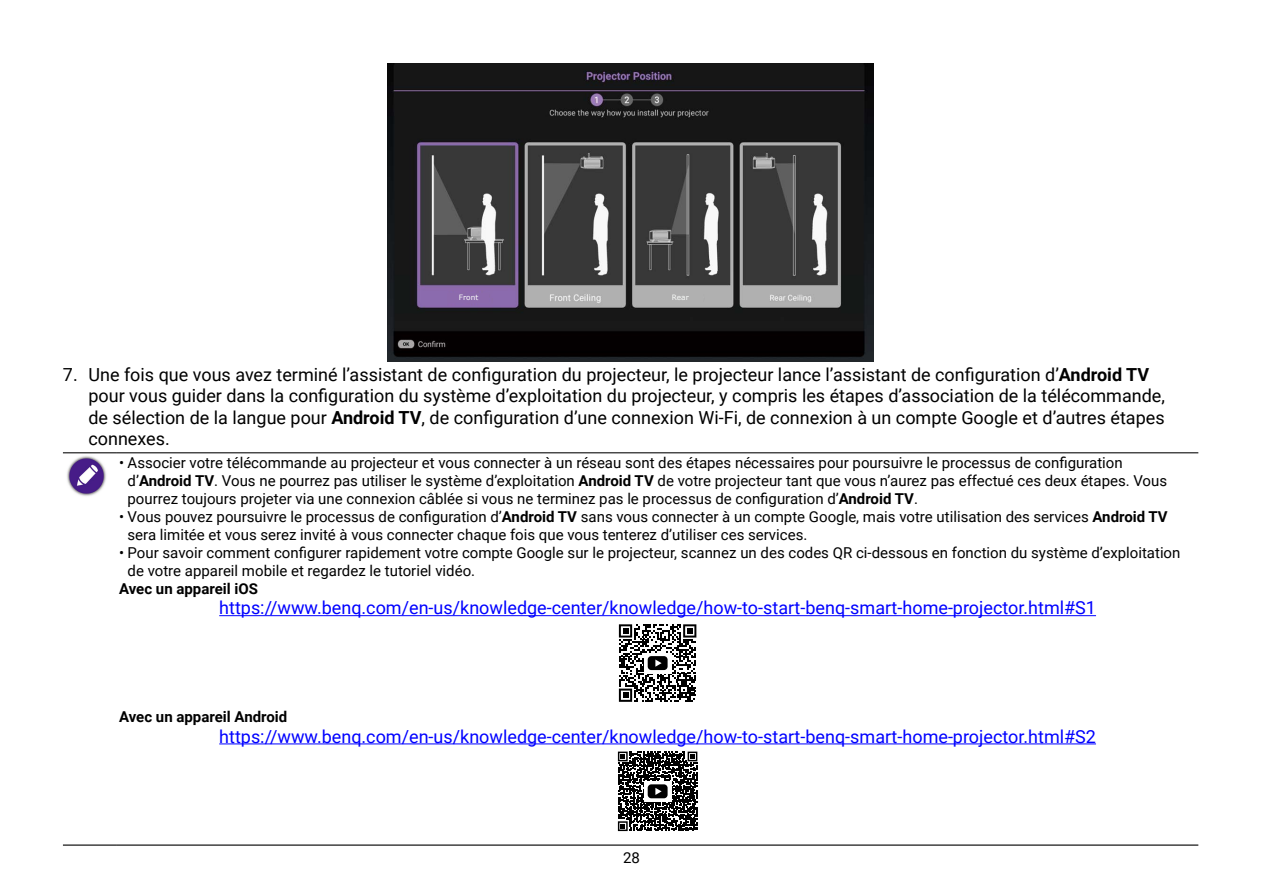
<style>
.page{position:relative;width:1263px;height:893px;background:#fff}
.page>*{position:absolute;margin:0;border:0;box-sizing:border-box;transform-origin:0 0}
.t1{font:18px/21.6px "Roboto";color:#000}
.t2{font:18px "Roboto";color:#00f}
.t3{font:15px/18px "Roboto";color:#000}
.t4{font:700 15px "Roboto";color:#000}
.t5{font:7.35px "Verdana";color:#f9fbf9}
.s1{font-weight:700}
</style>
<div class="page">
<img style="left:388px;top:64px;width:485px;height:298px">
<div style="left:447px;top:293px;width:42px;height:9px;background:#8c6aac"></div>
<div style="left:662px;top:293px;width:41px;height:9px;background:#b0b0b0"></div>
<hr style="left:63px;top:452px;width:54px;height:1px;background:#000">
<hr style="left:117px;top:452px;width:1081px;height:1px;background:#000">
<hr style="left:63px;top:844px;width:54px;height:2px;background:#000">
<hr style="left:117px;top:844px;width:1081px;height:2px;background:#000">
<img style="left:67px;top:456px;width:39px;height:40px">
<hr style="left:219px;top:615px;width:877px;height:1px;background:#00f">
<hr style="left:219px;top:743px;width:877px;height:1px;background:#00f">
<svg style="left:619px;top:624px;width:77px;height:78px"></svg>
<svg style="left:617px;top:751px;width:81px;height:81px"></svg>
<svg style="left:618px;top:752px;width:79px;height:79px"></svg>
<p class="t5" style="left:459px;top:293px;width:21px">Front</p>
<p class="t5" style="left:672px;top:293px;width:18px">Rear</p>
<p class="t1" style="left:88px;top:363px;width:1078px;text-indent:-26px">7. Une fois que vous avez terminé l’assistant de configuration du projecteur, le projecteur lance l’assistant de configuration d’<span class="s1">Android TV </span>pour vous guider dans la configuration du système d’exploitation du projecteur, y compris les étapes d’association de la télécommande, de sélection de la langue pour <span class="s1">Android TV</span>, de configuration d’une connexion Wi-Fi, de connexion à un compte Google et d’autres étapes connexes.</p>
<p class="t3" style="left:128px;top:453px;width:1041px;text-indent:-9px">• Associer votre télécommande au projecteur et vous connecter à un réseau sont des étapes nécessaires pour poursuivre le processus de configuration d’<span class="s1">Android TV</span>. Vous ne pourrez pas utiliser le système d’exploitation <span class="s1">Android TV</span> de votre projecteur tant que vous n’aurez pas effectué ces deux étapes. Vous pourrez toujours projeter via une connexion câblée si vous ne terminez pas le processus de configuration d’<span class="s1">Android TV</span>.</p>
<p class="t3" style="left:128px;top:507px;width:1042px;text-indent:-9px">• Vous pouvez poursuivre le processus de configuration d’<span class="s1">Android TV</span> sans vous connecter à un compte Google, mais votre utilisation des services <span class="s1">Android TV </span>sera limitée et vous serez invité à vous connecter chaque fois que vous tenterez d’utiliser ces services.</p>
<p class="t3" style="left:128px;top:543px;width:1054px;text-indent:-9px">• Pour savoir comment configurer rapidement votre compte Google sur le projecteur, scannez un des codes QR ci-dessous en fonction du système d’exploitation de votre appareil mobile et regardez le tutoriel vidéo.</p>
<p class="t4" style="left:119px;top:578px;width:141px">Avec un appareil iOS</p>
<p class="t2" style="left:219px;top:595px;width:878px">https://www.benq.com/en-us/knowledge-center/knowledge/how-to-start-benq-smart-home-projector.html#S1</p>
<p class="t4" style="left:119px;top:706px;width:170px">Avec un appareil Android</p>
<p class="t2" style="left:219px;top:724px;width:878px">https://www.benq.com/en-us/knowledge-center/knowledge/how-to-start-benq-smart-home-projector.html#S2</p>
<p class="t3" style="left:623px;top:849px;width:18px">28</p>
</div>
